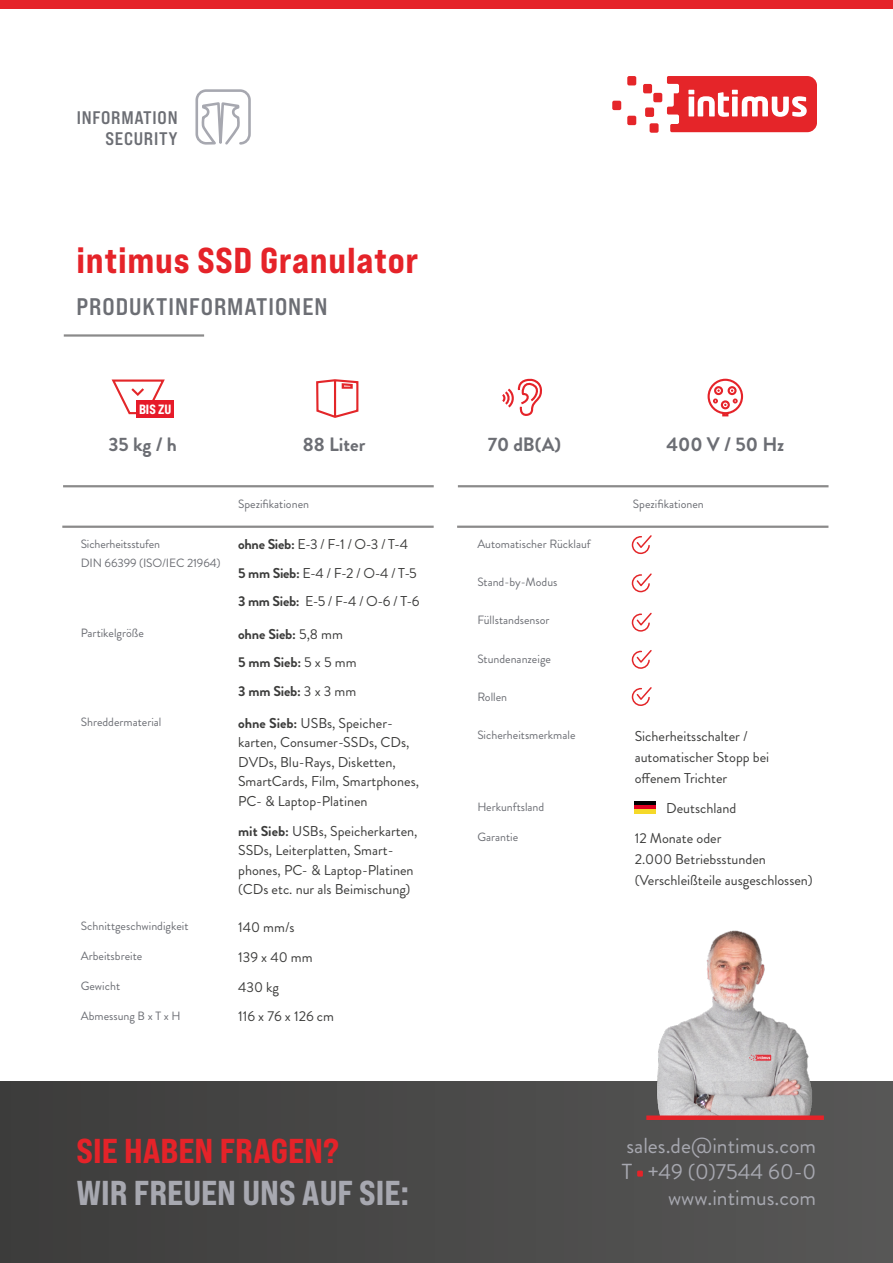
<style>
.page{position:relative;width:893px;height:1263px;background:#fff}
.page>*{position:absolute;margin:0;border:0;box-sizing:border-box;transform-origin:0 0}
.t1{font:36px "Bebas Neue Pro Exp Eb";letter-spacing:.02em;color:#e52329}
.t2{font:34.5px "Bebas Neue Pro Exp Eb";color:#a7a8b0}
.t3{font:34.5px "Bebas Neue Pro Exp Eb";color:#e52329}
.t4{font:24px "Bebas Neue Pro Exp Bd";letter-spacing:.04em;color:#6c6e74}
.t5{font:21.75px/26.1px "Brandon Grotesque";color:#a7a8b0;text-align:right}
.t6{font:700 19.65px "Brandon Grotesque";color:#6c6e74}
.t7{font:700 19.35px "Brandon Grotesque";color:#6c6e74}
.t8{font:18.15px/20.9px "Bebas Neue Pro Exp Bd";letter-spacing:.04em;color:#6c6e74;text-align:right}
.t9{font:14.25px/19.5px "Brandon Grotesque";color:#3c3c3b}
.t10{font:700 14.25px/28.5px "Brandon Grotesque";letter-spacing:-.01em;color:#3c3c3b}
.t11{font:13.35px "Bebas Neue Pro Exp Eb";color:#fff}
.t12{font:12px/19.5px "Brandon Grotesque";color:#6c6e74}
.s1{font-weight:700}
.s2{font-weight:400}
</style>
<div class="page">
<div style="left:0;top:1082px;width:893px;height:181px;background:linear-gradient(to right,#3c3c3b,#575756)"></div>
<img style="left:616px;top:930px;width:259px;height:188px">
<div style="left:646px;top:1115px;width:178px;height:5px;background:#e52329"></div>
<svg style="left:637px;top:1170px;width:6px;height:6px"></svg>
<hr style="left:64px;top:334px;width:140px;height:3px;background:#8b8a8a">
<div style="left:627px;top:76px;width:9px;height:9px;background:#e52529;border-radius:2px"></div>
<div style="left:627px;top:116px;width:9px;height:9px;background:#e52529;border-radius:2px"></div>
<div style="left:612px;top:101px;width:9px;height:9px;background:#e52529;border-radius:2px"></div>
<div style="left:645px;top:107px;width:9px;height:10px;background:#e52529;border-radius:2px"></div>
<div style="left:650px;top:123px;width:9px;height:10px;background:#e52529;border-radius:2px"></div>
<div style="left:653px;top:93px;width:9px;height:9px;background:#e52529;border-radius:2px"></div>
<div style="left:643px;top:84px;width:9px;height:9px;background:#e52529;border-radius:2px"></div>
<svg style="left:667px;top:76px;width:150px;height:56px"></svg>
<svg style="left:502px;top:379px;width:40px;height:37px"></svg>
<svg style="left:707px;top:378px;width:37px;height:39px"></svg>
<svg style="left:316px;top:379px;width:43px;height:39px"></svg>
<svg style="left:111px;top:379px;width:54px;height:36px"></svg>
<div style="left:137px;top:400px;width:37px;height:18px;background:#e61a29"></div>
<hr style="left:63px;top:485px;width:371px;height:2px;background:#8b8a8a">
<hr style="left:62px;top:526px;width:372px;height:2px;background:#8b8a8a">
<hr style="left:458px;top:485px;width:370px;height:2px;background:#8b8a8a">
<hr style="left:457px;top:526px;width:371px;height:2px;background:#8b8a8a">
<svg style="left:631px;top:535px;width:21px;height:19px"></svg>
<svg style="left:631px;top:573px;width:21px;height:20px"></svg>
<svg style="left:631px;top:612px;width:21px;height:20px"></svg>
<svg style="left:631px;top:650px;width:21px;height:19px"></svg>
<svg style="left:631px;top:687px;width:21px;height:19px"></svg>
<hr style="left:635px;top:801px;width:21px;height:4px;background:#000">
<hr style="left:635px;top:805px;width:21px;height:4px;background:#e0001f">
<hr style="left:635px;top:809px;width:21px;height:4px;background:#f5d929">
<svg style="left:195px;top:89px;width:56px;height:56px"></svg>
<div style="left:0;top:0;width:893px;height:8px;background:#e52329"></div>
<p class="t8" style="left:77px;top:107px;width:102px">INFORMATION<br>SECURITY</p>
<h1 class="t1" style="left:76px;top:238px;width:343px">intimus SSD Granulator</h1>
<h3 class="t4" style="left:76px;top:291px;width:252px">PRODUKTINFORMATIONEN</h3>
<p class="t11" style="left:139px;top:401px;width:34px">BIS ZU</p>
<h3 class="t7" style="left:108px;top:431px;width:70px">35 kg / h</h3>
<h3 class="t7" style="left:303px;top:431px;width:64px">88 Liter</h3>
<h3 class="t7" style="left:488px;top:431px;width:75px">70 dB(A)</h3>
<h3 class="t6" style="left:666px;top:431px;width:119px">400 V / 50 Hz</h3>
<p class="t12" style="left:238px;top:494px;width:72px">Spezifikationen</p>
<p class="t12" style="left:633px;top:494px;width:72px">Spezifikationen</p>
<p class="t12" style="left:81px;top:534px;width:141px">Sicherheitsstufen<br>DIN 66399 (ISO/IEC 21964)</p>
<p class="t9" style="left:238px;top:530px;width:183px;line-height:28.5px"><span class="s1">ohne Sieb:</span> E-3 / F-1 / O-3 / T-4<br><span class="s1">5 mm Sieb:</span> E-4 / F-2 / O-4 / T-5<br><span class="s1">3 mm Sieb:</span> E-5 / F-4 / O-6 / T-6</p>
<p class="t12" style="left:81px;top:623px;width:65px">Partikelgröße</p>
<p class="t10" style="left:238px;top:620px;width:120px">ohne Sieb: <span class="s2">5,8 mm<br></span>5 mm Sieb: <span class="s2">5 x 5 mm<br></span>3 mm Sieb: <span class="s2">3 x 3 mm</span></p>
<p class="t12" style="left:81px;top:713px;width:82px">Shreddermaterial</p>
<p class="t9" style="left:238px;top:713px;width:182px"><span class="s1">ohne Sieb:</span> USBs, Speicher&shy;karten, Consumer-SSDs, CDs,<br>DVDs, Blu-Rays, Disketten,<br>SmartCards, Film, Smartphones,<br>PC- &amp; Laptop-Platinen</p>
<p class="t9" style="left:238px;top:821px;width:181px"><span class="s1">mit Sieb:</span> USBs, Speicherkarten,<br>SSDs, Leiterplatten, Smart&shy;phones, PC- &amp; Laptop-Platinen (CDs etc. nur als Beimischung)</p>
<p class="t12" style="left:81px;top:917px;width:109px">Schnittgeschwindigkeit</p>
<p class="t9" style="left:238px;top:917px;width:58px">140 mm/s</p>
<p class="t12" style="left:81px;top:946px;width:63px">Arbeitsbreite</p>
<p class="t9" style="left:238px;top:947px;width:76px">139 x 40 mm</p>
<p class="t12" style="left:81px;top:976px;width:41px">Gewicht</p>
<p class="t9" style="left:238px;top:977px;width:43px">430 kg</p>
<p class="t12" style="left:81px;top:1006px;width:101px">Abmessung B x T x H</p>
<p class="t9" style="left:238px;top:1007px;width:97px">116 x 76 x 126 cm</p>
<h2 class="t3" style="left:76px;top:1129px;width:264px">SIE HABEN FRAGEN?</h2>
<h2 class="t2" style="left:76px;top:1171px;width:334px">WIR FREUEN UNS AUF SIE:</h2>
<p class="t12" style="left:477px;top:534px;width:115px">Automatischer Rücklauf</p>
<p class="t12" style="left:477px;top:572px;width:82px">Stand-by-Modus</p>
<p class="t12" style="left:477px;top:611px;width:74px">Füllstandsensor</p>
<p class="t12" style="left:477px;top:649px;width:75px">Stundenanzeige</p>
<p class="t12" style="left:477px;top:687px;width:31px">Rollen</p>
<p class="t12" style="left:477px;top:725px;width:100px">Sicherheitsmerkmale</p>
<p class="t9" style="left:635px;top:725px;width:136px;line-height:21px">Sicherheitsschalter / automatischer Stopp bei offenem Trichter</p>
<p class="t12" style="left:477px;top:798px;width:69px">Herkunftsland</p>
<p class="t9" style="left:666px;top:798px;width:72px">Deutschland</p>
<p class="t12" style="left:477px;top:827px;width:42px">Garantie</p>
<p class="t9" style="left:635px;top:827px;width:180px;line-height:21px">12 Monate oder<br>2.000 Betriebsstunden (Verschleißteile ausgeschlossen)</p>
<h3 class="t5" style="left:622px;top:1132px;width:196px">sales.de@intimus.com<br>T +49 (0)7544 60-0 www.intimus.com</h3>
</div>
